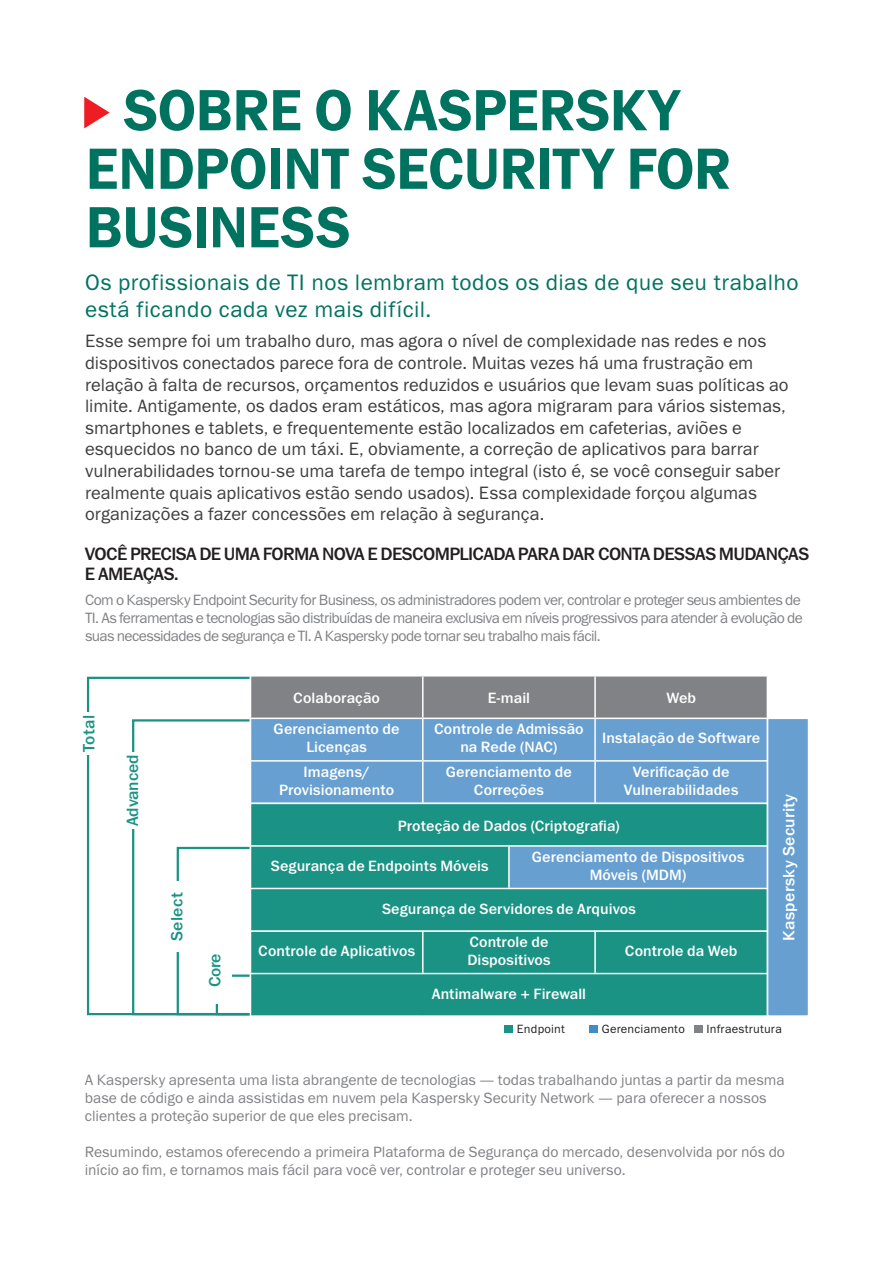
<style>
.page{position:relative;width:893px;height:1262px;background:#fff}
.page>*{position:absolute;margin:0;border:0;box-sizing:border-box;transform-origin:0 0}
.t1{font:600 58.5px/58.5px "Lab Gothic";letter-spacing:-.01em;color:#007360;scale:.95 1}
.t2{font:22.5px/27px "Lab Gothic";letter-spacing:.02em;color:#007360}
.t3{font:18px/21.6px "Lab Gothic";color:#3e3e3f}
.t4{font:500 18px/19.5px "Lab Gothic";letter-spacing:-.035em;color:#231f20}
.t5{font:500 16.5px "Lab Gothic";color:#1a9284}
.t6{font:500 16.5px "Lab Gothic";color:#fff}
.t7{font:15px/18px "Lab Gothic";letter-spacing:-.005em;color:#808285}
.t8{font:500 15px/18px "Lab Gothic";letter-spacing:.005em;color:#fff;text-align:center}
.t9{font:15px/18px "Lab Gothic";letter-spacing:-.04em;color:#808285}
.t10{font:12px "Lab Gothic";letter-spacing:.02em;color:#231f20}
</style>
<div class="page">
<div style="left:504px;top:1025px;width:8px;height:8px;background:#1a9284"></div>
<div style="left:589px;top:1025px;width:8px;height:8px;background:#3f8dc6"></div>
<div style="left:693px;top:1025px;width:9px;height:8px;background:#808285"></div>
<svg style="left:84px;top:97px;width:26px;height:31px"></svg>
<div style="left:87px;top:676px;width:164px;height:339px;border:2px solid #1a9284"></div>
<div style="left:132px;top:719px;width:119px;height:296px;border:2px solid #1a9284"></div>
<div style="left:177px;top:847px;width:74px;height:168px;border:2px solid #1a9284"></div>
<div style="left:74px;top:712px;width:28px;height:43px;background:#fff"></div>
<div style="left:164px;top:881px;width:24px;height:70px;background:#fff"></div>
<div style="left:117px;top:752px;width:30px;height:76px;background:#fff"></div>
<div style="left:216px;top:974px;width:35px;height:41px;border:2px solid #1a9284"></div>
<div style="left:196px;top:937px;width:36px;height:66px;background:#fff"></div>
<svg style="left:251px;top:676px;width:515px;height:126px;background:#7196b7"></svg>
<hr style="left:250px;top:676px;width:1px;height:41px;background:#fff">
<hr style="left:422px;top:676px;width:1px;height:41px;background:#fff">
<hr style="left:594px;top:676px;width:2px;height:41px;background:#fff">
<hr style="left:250px;top:717px;width:173px;height:2px;background:#fff">
<hr style="left:250px;top:719px;width:1px;height:41px;background:#fff">
<hr style="left:423px;top:717px;width:172px;height:2px;background:#fff">
<hr style="left:422px;top:719px;width:1px;height:41px;background:#fff">
<hr style="left:595px;top:717px;width:173px;height:2px;background:#fff">
<hr style="left:594px;top:719px;width:2px;height:41px;background:#fff">
<hr style="left:250px;top:760px;width:173px;height:1px;background:#fff">
<hr style="left:250px;top:761px;width:1px;height:41px;background:#fff">
<hr style="left:423px;top:760px;width:172px;height:1px;background:#fff">
<hr style="left:422px;top:761px;width:1px;height:41px;background:#fff">
<hr style="left:595px;top:760px;width:173px;height:1px;background:#fff">
<hr style="left:594px;top:761px;width:2px;height:41px;background:#fff">
<div style="left:251px;top:931px;width:515px;height:84px;background:#1a9284"></div>
<hr style="left:250px;top:931px;width:1px;height:41px;background:#fff">
<hr style="left:422px;top:931px;width:1px;height:41px;background:#fff">
<hr style="left:594px;top:931px;width:2px;height:41px;background:#fff">
<hr style="left:250px;top:972px;width:173px;height:2px;background:#fff">
<hr style="left:250px;top:974px;width:1px;height:41px;background:#fff">
<hr style="left:423px;top:972px;width:172px;height:2px;background:#fff">
<hr style="left:595px;top:972px;width:173px;height:2px;background:#fff">
<div style="left:251px;top:804px;width:515px;height:126px;background:#1a9284"></div>
<div style="left:509px;top:846px;width:258px;height:42px;background:#679fd0"></div>
<hr style="left:250px;top:802px;width:259px;height:2px;background:#fff">
<hr style="left:250px;top:804px;width:1px;height:41px;background:#fff">
<hr style="left:250px;top:845px;width:259px;height:1px;background:#fff">
<hr style="left:250px;top:846px;width:1px;height:41px;background:#fff">
<hr style="left:509px;top:845px;width:259px;height:1px;background:#fff">
<hr style="left:508px;top:846px;width:1px;height:41px;background:#fff">
<hr style="left:250px;top:887px;width:259px;height:2px;background:#fff">
<hr style="left:250px;top:889px;width:1px;height:41px;background:#fff">
<hr style="left:509px;top:887px;width:259px;height:2px;background:#fff">
<hr style="left:250px;top:930px;width:259px;height:1px;background:#fff">
<div style="left:767px;top:718px;width:41px;height:298px;background:#679fd0"></div>
<div style="left:766px;top:717px;width:43px;height:299px;border:2px solid #fff"></div>
<h1 class="t1" style="left:86px;top:83px;width:681px;text-indent:37px">SOBRE O KASPERSKY<br>ENDPOINT SECURITY FOR<br>BUSINESS</h1>
<p class="t2" style="left:85px;top:269px;width:715px">Os profissionais de TI nos lembram todos os dias de que seu trabalho está ficando cada vez mais difícil.</p>
<p class="t3" style="left:85px;top:330px;width:705px">Esse sempre foi um trabalho duro, mas agora o nível de complexidade nas redes e nos dispositivos conectados parece fora de controle. Muitas vezes há uma frustração em relação à falta de recursos, orçamentos reduzidos e usuários que levam suas políticas ao limite. Antigamente, os dados eram estáticos, mas agora migraram para vários sistemas, smartphones e tablets, e frequentemente estão localizados em cafeterias, aviões e esquecidos no banco de um táxi. E, obviamente, a correção de aplicativos para barrar vulnerabilidades tornou-se uma tarefa de tempo integral (isto é, se você conseguir saber realmente quais aplicativos estão sendo usados). Essa complexidade forçou algumas organizações a fazer concessões em relação à segurança.</p>
<p class="t4" style="left:85px;top:544px;width:725px">Você precisa de uma forma nova e descomplicada para dar conta dessas mudanças e ameaças.</p>
<p class="t9" style="left:85px;top:590px;width:719px">Com o Kaspersky Endpoint Security for Business, os administradores podem ver, controlar e proteger seus ambientes de<br>TI. As ferramentas e tecnologias são distribuídas de maneira exclusiva em níveis progressivos para atender à evolução de suas necessidades de segurança e TI. A Kaspersky pode tornar seu trabalho mais fácil.</p>
<p class="t5" style="left:79px;top:752px;width:38px;rotate:-90deg">Total</p>
<p class="t5" style="left:122px;top:826px;width:73px;rotate:-90deg">Advanced</p>
<p class="t5" style="left:167px;top:940px;width:50px;rotate:-90deg">Select</p>
<p class="t5" style="left:205px;top:987px;width:35px;rotate:-90deg">Core</p>
<p class="t8" style="left:293px;top:689px;width:88px">Colaboração</p>
<p class="t8" style="left:488px;top:689px;width:44px">E-mail</p>
<p class="t8" style="left:666px;top:689px;width:31px">Web</p>
<p class="t8" style="left:273px;top:720px;width:127px">Gerenciamento de<br>Licenças</p>
<p class="t8" style="left:460px;top:720px;width:125px;text-align:left;text-indent:-26px">Controle de Admissão na Rede (NAC</p>
<p class="t8" style="left:602px;top:729px;width:160px">Instalação de Software</p>
<p class="t8" style="left:552px;top:738px;width:6px">)</p>
<p class="t8" style="left:279px;top:763px;width:117px">Imagens/<br>Provisionamento</p>
<p class="t8" style="left:446px;top:763px;width:127px">Gerenciamento de<br>Correções</p>
<p class="t8" style="left:624px;top:763px;width:116px">Verificação de<br>Vulnerabilidades</p>
<p class="t8" style="left:398px;top:816px;width:224px">Proteção de Dados (Criptografia)</p>
<p class="t8" style="left:271px;top:857px;width:219px">Segurança de Endpoints Móveis</p>
<p class="t8" style="left:589px;top:848px;width:156px;text-align:left;text-indent:-58px">Gerenciamento de Dispositivos<br>Móveis (MDM</p>
<p class="t8" style="left:681px;top:866px;width:6px">)</p>
<p class="t8" style="left:382px;top:899px;width:255px">Segurança de Servidores de Arquivos</p>
<p class="t8" style="left:258px;top:942px;width:158px">Controle de Aplicativos</p>
<p class="t8" style="left:467px;top:933px;width:85px;text-align:left">Controle de<br>Dispositivos</p>
<p class="t8" style="left:625px;top:942px;width:114px">Controle da Web</p>
<p class="t8" style="left:432px;top:984px;width:156px">Antimalware + Firewall</p>
<p class="t6" style="left:778px;top:940px;width:148px;rotate:-90deg">Kaspersky Security</p>
<p class="t10" style="left:517px;top:1021px;width:49px">Endpoint</p>
<p class="t10" style="left:601px;top:1021px;width:85px">Gerenciamento</p>
<p class="t10" style="left:706px;top:1021px;width:77px">Infraestrutura</p>
<p class="t7" style="left:85px;top:1071px;width:701px">A Kaspersky apresenta uma lista abrangente de tecnologias — todas trabalhando juntas a partir da mesma base de código e ainda assistidas em nuvem pela Kaspersky Security Network — para oferecer a nossos clientes a proteção superior de que eles precisam.</p>
<p class="t7" style="left:85px;top:1143px;width:701px">Resumindo, estamos oferecendo a primeira Plataforma de Segurança do mercado, desenvolvida por nós do início ao fim, e tornamos mais fácil para você ver, controlar e proteger seu universo.</p>
</div>
